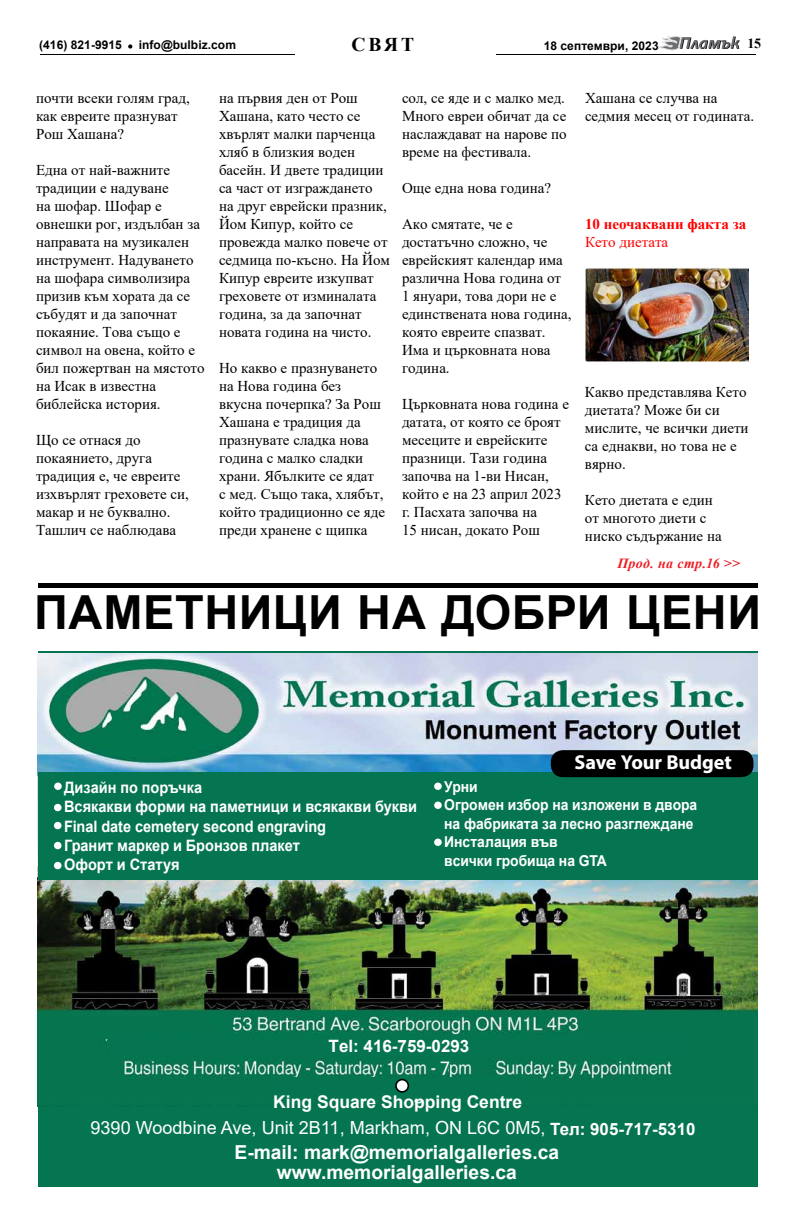
<style>
.page{position:relative;width:792px;height:1224px;background:#fff}
.page>*{position:absolute;margin:0;border:0;box-sizing:border-box;transform-origin:0 0}
.t1{font:700 47px "Arial";letter-spacing:.01em;color:#000}
.t2{font:700 20.2px "Myriad Pro";letter-spacing:-.005em;color:#fff}
.t3{font:700 19.5px "Times New Roman";color:#000}
.t4{font:700 19.2px/20px "Arial";color:#fff;text-align:center}
.t5{font:19px "Lithos Pro";color:#fff}
.t6{font:18.1px "Arial";color:#fff}
.t7{font:700 17.5px "Arial";color:#fff}
.t8{font:700 17px "Arial";color:#fff}
.t9{font:700 15.7px/19.4px "Arial";letter-spacing:-.005em;color:#fff;scale:.93 1}
.t10{font:15px/18px "Times New Roman";color:#000}
.t11{font:700 15px/18.5px "Arial";color:#fff;scale:.93 1}
.t12{font:700 15px "Times New Roman";color:#f00}
.t13{font:15px "Times New Roman";color:#f00}
.t14{font:italic 700 14px "Times New Roman";letter-spacing:.02em;color:#ed1d24}
.t15{font:700 14px "Times New Roman";color:#000}
.t16{font:700 12px "Arial";letter-spacing:.005em;color:#000}
.s1{font-weight:700;font-size:16.9px}
</style>
<div class="page">
<svg style="left:658px;top:36px;width:82px;height:15px"></svg>
<hr style="left:40px;top:54px;width:716px;height:1px;background:#000">
<div style="left:296px;top:43px;width:200px;height:24px;background:#fff"></div>
<svg style="left:128px;top:44px;width:4px;height:5px"></svg>
<div style="left:38px;top:651px;width:720px;height:536px;background:#057551"></div>
<img style="left:38px;top:653px;width:720px;height:454px">
<div style="left:38px;top:772px;width:720px;height:108px;background:#057551"></div>
<div style="left:551px;top:750px;width:203px;height:27px;background:#000;border-radius:12px"></div>
<div style="left:54px;top:783px;width:8px;height:7px;background:#fff;border-radius:50%"></div>
<div style="left:54px;top:822px;width:8px;height:7px;background:#fff;border-radius:50%"></div>
<div style="left:54px;top:804px;width:8px;height:7px;background:#fff;border-radius:50%"></div>
<div style="left:54px;top:842px;width:8px;height:7px;background:#fff;border-radius:50%"></div>
<div style="left:54px;top:862px;width:8px;height:7px;background:#fff;border-radius:50%"></div>
<div style="left:434px;top:783px;width:8px;height:7px;background:#fff;border-radius:50%"></div>
<div style="left:434px;top:802px;width:8px;height:7px;background:#fff;border-radius:50%"></div>
<div style="left:434px;top:839px;width:8px;height:7px;background:#fff;border-radius:50%"></div>
<div style="left:215px;top:1013px;width:18px;height:24px;background:#057551;border-radius:7px"></div>
<div style="left:440px;top:1059px;width:8px;height:17px;background:#057551"></div>
<div style="left:106px;top:1035px;width:591px;height:22px;background:#057551;border-radius:10px"></div>
<hr style="left:38px;top:583px;width:720px;height:4px;background:#000">
<div style="left:264px;top:1077px;width:263px;height:22px;background:#057551"></div>
<div style="left:396px;top:1080px;width:12px;height:12px;background:#fff;border-radius:50%"></div>
<div style="left:395px;top:1079px;width:14px;height:14px;border:2px solid #000;border-radius:50%"></div>
<img style="left:585px;top:268px;width:163px;height:93px">
<p class="t16" style="left:39px;top:37px;width:84px">(416) 821-9915</p>
<p class="t16" style="left:139px;top:37px;width:99px">info@bulbiz.com</p>
<h3 class="t3" style="left:351px;top:30px;width:64px">СВЯТ</h3>
<p class="t16" style="left:544px;top:37px;width:117px">18 септември, 2023</p>
<p class="t15" style="left:748px;top:34px;width:15px">15</p>
<p class="t10" style="left:36px;top:88px;width:155px">почти всеки голям град, как евреите празнуват<br>Рош Хашана?</p>
<p class="t10" style="left:36px;top:160px;width:170px">Една от най-важните традиции е надуване<br>на шофар. Шофар е овнешки рог, издълбан за направата на музикален инструмент. Надуването на шофара символизира призив към хората да се събудят и да започнат покаяние. Това също е символ на овена, който е бил пожертван на мястото на Исак в известна библейска история.</p>
<p class="t10" style="left:36px;top:430px;width:154px">Що се отнася до покаянието, друга традиция е, че евреите изхвърлят греховете си, макар и не буквално.<br>Ташлич се наблюдава</p>
<p class="t10" style="left:219px;top:88px;width:172px">на първия ден от Рош<br>Хашана, като често се хвърлят малки парченца хляб в близкия воден басейн. И двете традиции са част от изграждането на друг еврейски празник,<br>Йом Кипур, който се провежда малко повече от седмица по-късно. На Йом<br>Кипур евреите изкупват греховете от изминалата година, за да започнат новата година на чисто.</p>
<p class="t10" style="left:219px;top:358px;width:168px">Но какво е празнуването на Нова година без вкусна почерпка? За Рош<br>Хашана е традиция да празнувате сладка нова година с малко сладки храни. Ябълките се ядат<br>с мед. Също така, хлябът, който традиционно се яде преди хранене с щипка</p>
<p class="t10" style="left:402px;top:88px;width:166px;text-align:justify">сол, се яде и с малко мед.<br>Много евреи обичат да се наслаждават на нарове по време на фестивала.</p>
<p class="t10" style="left:402px;top:178px;width:151px">Още една нова година?</p>
<p class="t10" style="left:402px;top:214px;width:171px">Ако смятате, че е достатъчно сложно, че еврейският календар има различна Нова година от<br>1 януари, това дори не е единствената нова година, която евреите спазват.<br>Има и църковната нова година.</p>
<p class="t10" style="left:402px;top:394px;width:169px">Църковната нова година е датата, от която се броят месеците и еврейските празници. Тази година започва на 1-ви Нисан, който е на 23 април 2023 г. Пасхата започва на<br>15 нисан, докато Рош</p>
<p class="t10" style="left:585px;top:88px;width:171px">Хашана се случва на седмия месец от годината.</p>
<p class="t12" style="left:585px;top:213px;width:163px">10 неочаквани факта за</p>
<p class="t13" style="left:585px;top:231px;width:85px">Кето диетата</p>
<p class="t10" style="left:585px;top:383px;width:165px">Какво представлява Кето диетата? Може би си мислите, че всички диети са еднакви, но това не е вярно.</p>
<p class="t10" style="left:585px;top:491px;width:138px">Кето диетата е един от многото диети с ниско съдържание на</p>
<p class="t14" style="left:617px;top:553px;width:124px">Прод. на стр.16 &gt;&gt;</p>
<h1 class="t1" style="left:34px;top:580px;width:729px">ПАМЕТНИЦИ НА ДОБРИ ЦЕНИ</h1>
<h2 class="t2" style="left:575px;top:749px;width:159px">Save Your Budget</h2>
<p class="t9" style="left:64px;top:778px;width:381px">Дизайн по поръчка<br>Всякакви форми на паметници и всякакви букви<br>Final date cemetery second engraving<br>Гранит маркер и Бронзов плакет<br>Офорт и Статуя</p>
<p class="t11" style="left:444px;top:777px;width:274px">Урни<br>Огромен избор на изложени в двора на фабриката за лесно разглеждане<br>Инсталация във<br>всички гробища на GTA</p>
<p class="t8" style="left:329px;top:1034px;width:142px">Тel: 416-759-0293</p>
<p class="t5" style="left:439px;top:1058px;width:15px">7</p>
<p class="t7" style="left:273px;top:1090px;width:250px">King Square Shopping Centre</p>
<p class="t6" style="left:91px;top:1115px;width:606px">9390 Woodbine Ave, Unit 2B11, Markham, ON L6C 0M5, <span class="s1">Тел: 905-717-5310</span></p>
<p class="t4" style="left:235px;top:1142px;width:326px">E-mail: mark@memorialgalleries.ca www.memorialgalleries.ca</p>
</div>
